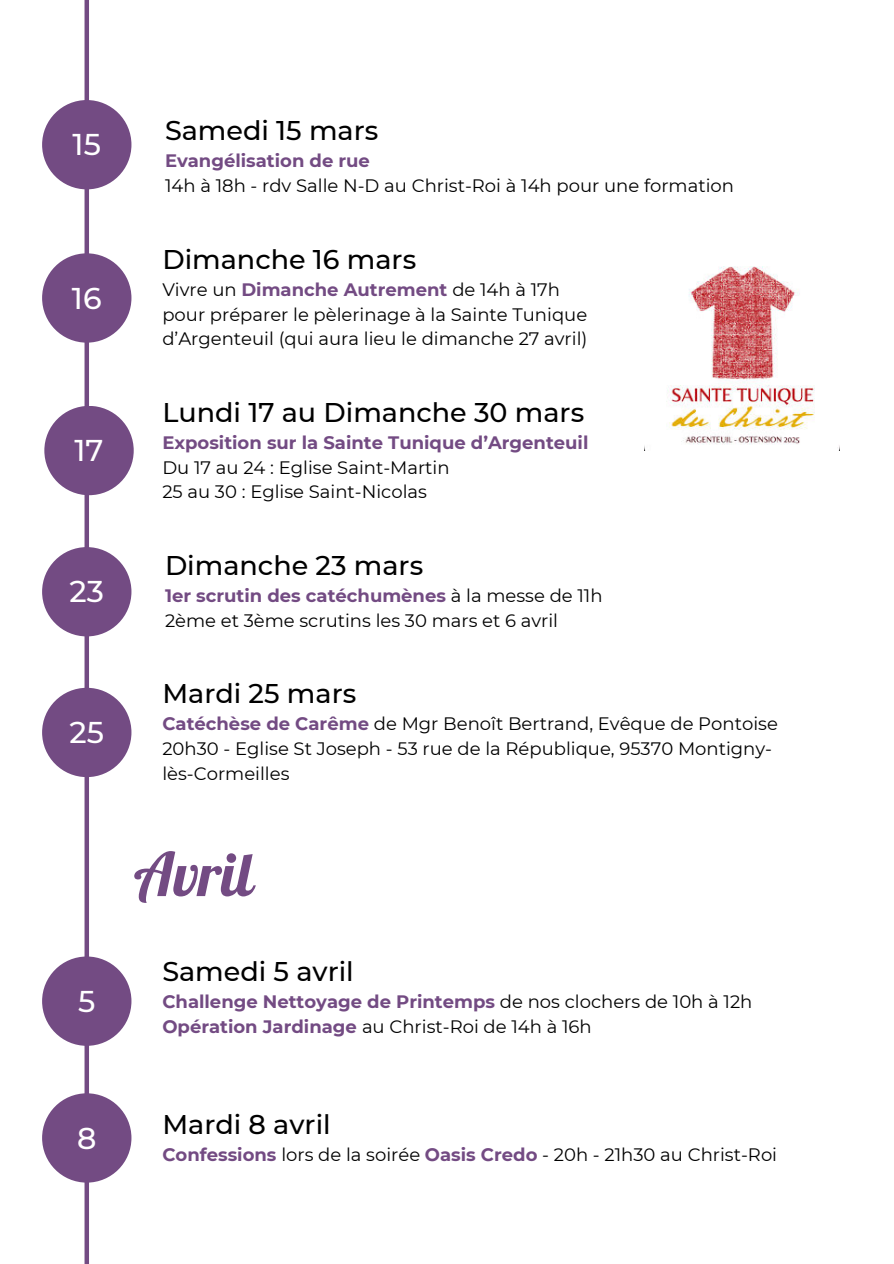
<style>
.page{position:relative;width:894px;height:1264px;background:#fff}
.page>*{position:absolute;margin:0;border:0;box-sizing:border-box;transform-origin:0 0}
.t1{font:60px "Lobster";color:#734b83}
.t2{font:500 30px "Montserrat";color:#fff}
.t3{font:500 27px "Montserrat";color:#000}
.t4{font:18px/24.8px "Montserrat";color:#000}
.t5{font:700 18px/24.8px "Montserrat";color:#734b83}
.s1{font-weight:700;color:#734b83}
.s2{font-weight:400;color:#000}
</style>
<div class="page">
<div style="left:84px;top:0;width:5px;height:1263px;background:#734b83"></div>
<div style="left:42px;top:253px;width:89px;height:89px;background:#734b83;border-radius:50%"></div>
<img style="left:644px;top:266px;width:171px;height:184px">
<div style="left:42px;top:687px;width:89px;height:90px;background:#734b83;border-radius:50%"></div>
<div style="left:42px;top:956px;width:89px;height:89px;background:#734b83;border-radius:50%"></div>
<div style="left:44px;top:406px;width:90px;height:89px;background:#734b83;border-radius:50%"></div>
<div style="left:42px;top:1093px;width:89px;height:89px;background:#734b83;border-radius:50%"></div>
<div style="left:42px;top:547px;width:89px;height:89px;background:#734b83;border-radius:50%"></div>
<div style="left:42px;top:100px;width:89px;height:89px;background:#734b83;border-radius:50%"></div>
<h2 class="t2" style="left:73px;top:124px;width:30px">15</h2>
<h2 class="t2" style="left:72px;top:277px;width:31px">16</h2>
<h2 class="t2" style="left:74px;top:429px;width:31px">17</h2>
<h2 class="t2" style="left:70px;top:571px;width:36px">23</h2>
<h2 class="t2" style="left:69px;top:711px;width:36px">25</h2>
<h2 class="t2" style="left:78px;top:980px;width:19px">5</h2>
<h2 class="t2" style="left:77px;top:1117px;width:21px">8</h2>
<h3 class="t3" style="left:165px;top:112px;width:215px">Samedi 15 mars</h3>
<p class="t5" style="left:165px;top:148px;width:206px">Evangélisation de rue</p>
<p class="t4" style="left:165px;top:173px;width:570px">14h à 18h - rdv Salle N-D au Christ-Roi à 14h pour une formation</p>
<h3 class="t3" style="left:162px;top:240px;width:255px">Dimanche 16 mars</h3>
<p class="t4" style="left:162px;top:276px;width:426px">Vivre un <span class="s1">Dimanche Autrement</span> de 14h à 17h pour préparer le pèlerinage à la Sainte Tunique d’Argenteuil (qui aura lieu le dimanche 27 avril)</p>
<h3 class="t3" style="left:162px;top:393px;width:423px">Lundi 17 au Dimanche 30 mars</h3>
<p class="t5" style="left:162px;top:429px;width:427px">Exposition sur la Sainte Tunique d’Argenteuil</p>
<p class="t4" style="left:162px;top:454px;width:289px">Du 17 au 24 : Eglise Saint-Martin<br>25 au 30 : Eglise Saint-Nicolas</p>
<h3 class="t3" style="left:165px;top:546px;width:259px">Dimanche 23 mars</h3>
<p class="t4" style="left:165px;top:582px;width:439px"><span class="s1">1er scrutin des catéchumènes</span> à la messe de 11h<br>2ème et 3ème scrutins les 30 mars et 6 avril</p>
<h3 class="t3" style="left:162px;top:675px;width:195px">Mardi 25 mars</h3>
<p class="t4" style="left:162px;top:711px;width:617px"><span class="s1">Catéchèse de Carême</span> de Mgr Benoît Bertrand, Evêque de Pontoise<br>20h30 - Eglise St Joseph - 53 rue de la République, 95370 Montigny&shy;lès-Cormeilles</p>
<h1 class="t1" style="left:134px;top:836px;width:121px">Avril</h1>
<h3 class="t3" style="left:162px;top:952px;width:193px">Samedi 5 avril</h3>
<p class="t5" style="left:162px;top:988px;width:591px">Challenge Nettoyage de Printemps <span class="s2">de nos clochers de 10h à 12h<br></span>Opération Jardinage <span class="s2">au Christ-Roi de 14h à 16h</span></p>
<h3 class="t3" style="left:162px;top:1105px;width:170px">Mardi 8 avril</h3>
<p class="t4" style="left:162px;top:1141px;width:616px"><span class="s1">Confessions</span> lors de la soirée <span class="s1">Oasis Credo</span> - 20h - 21h30 au Christ-Roi</p>
</div>
